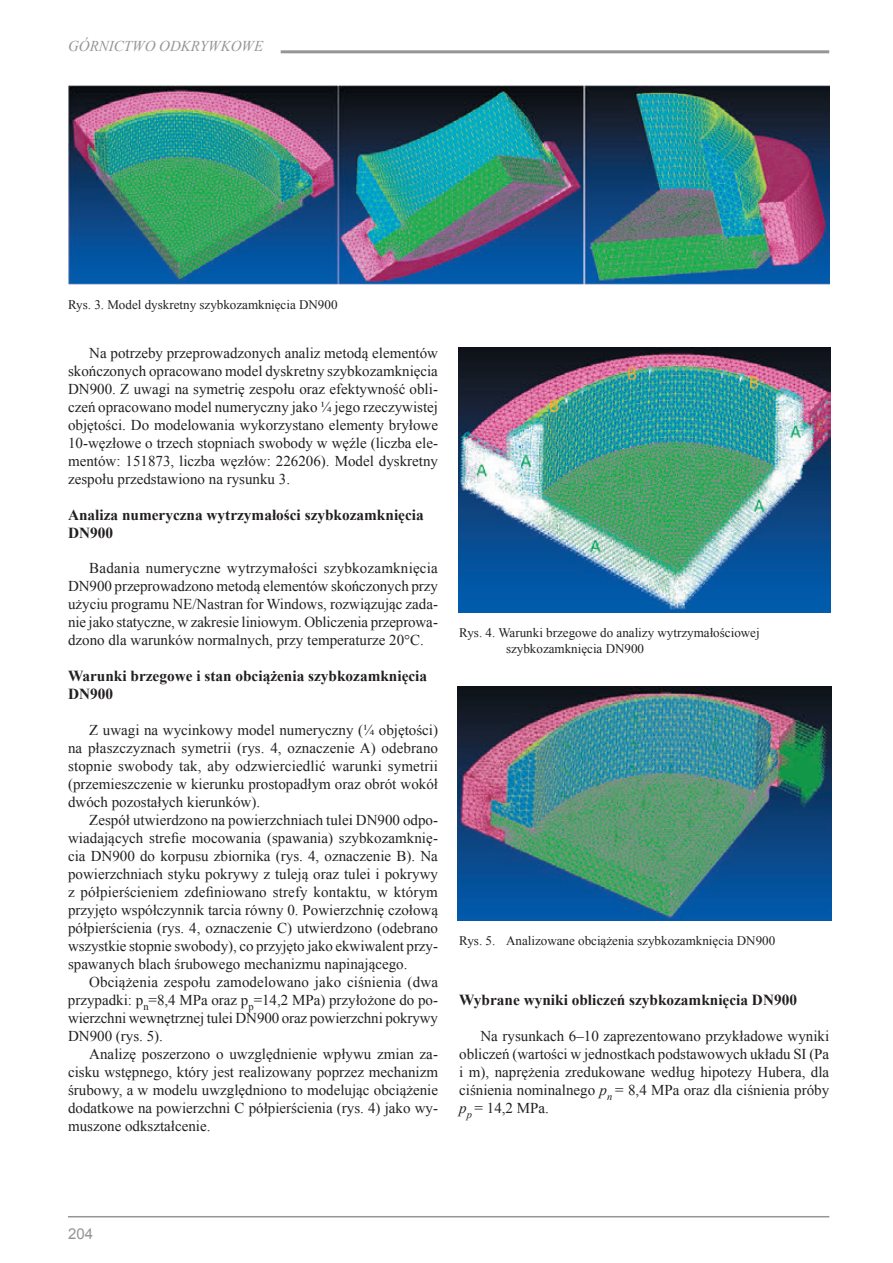
<style>
.page{position:relative;width:893px;height:1263px;background:#fff}
.page>*{position:absolute;margin:0;border:0;box-sizing:border-box;transform-origin:0 0}
.t1{font:700 15.3px/18px "Times New Roman";color:#231f20}
.t2{font:15px/18px "Times New Roman";color:#231f20;text-align:justify}
.t3{font:italic 15px "Times New Roman";color:#939598}
.t4{font:15px "Arial";color:#939598}
.t5{font:13.05px/15.6px "Times New Roman";color:#231f20}
.s1{font-style:italic}
</style>
<div class="page">
<hr style="left:68px;top:1216px;width:761px;height:1px;background:#939598">
<hr style="left:281px;top:50px;width:548px;height:3px;background:#939598">
<img style="left:458px;top:347px;width:372px;height:266px">
<img style="left:457px;top:687px;width:374px;height:233px">
<img style="left:68px;top:85px;width:761px;height:200px">
<p class="t3" style="left:68px;top:36px;width:197px">GÓRNICTWO ODKRYWKOWE</p>
<p class="t5" style="left:68px;top:297px;width:271px">Rys. 3. Model dyskretny szybkozamknięcia DN900</p>
<p class="t2" style="left:68px;top:343px;width:371px;text-indent:21px">Na potrzeby przeprowadzonych analiz metodą elementów skończonych opracowano model dyskretny szybkozamknięcia DN900. Z uwagi na symetrię zespołu oraz efektywność obli&shy;czeń opracowano model numeryczny jako ¼ jego rzeczywistej objętości. Do modelowania wykorzystano elementy bryłowe 10-węzłowe o trzech stopniach swobody w węźle (liczba ele&shy;mentów: 151873, liczba węzłów: 226206). Model dyskretny zespołu przedstawiono na rysunku 3.</p>
<p class="t1" style="left:68px;top:505px;width:357px">Analiza numeryczna wytrzymałości szybkozamknięcia<br>DN900</p>
<p class="t2" style="left:68px;top:559px;width:371px;text-indent:21px">Badania numeryczne wytrzymałości szybkozamknięcia DN900 przeprowadzono metodą elementów skończonych przy użyciu programu NE/Nastran for Windows, rozwiązując zada&shy;nie jako statyczne, w zakresie liniowym. Obliczenia przeprowa&shy;dzono dla warunków normalnych, przy temperaturze 20 C.</p>
<p class="t1" style="left:68px;top:667px;width:361px">Warunki brzegowe i stan obciążenia szybkozamknięcia<br>DN900</p>
<p class="t2" style="left:68px;top:721px;width:372px;text-indent:21px">Z uwagi na wycinkowy model numeryczny (¼ objętości) na płaszczyznach symetrii (rys. 4, oznaczenie A) odebrano stopnie swobody tak, aby odzwierciedlić warunki symetrii (przemieszczenie w kierunku prostopadłym oraz obrót wokół dwóch pozostałych kierunków).</p>
<p class="t2" style="left:68px;top:811px;width:371px;text-indent:21px">Zespół utwierdzono na powierzchniach tulei DN900 odpo&shy;wiadających strefie mocowania (spawania) szybkozamknię&shy;cia DN900 do korpusu zbiornika (rys. 4, oznaczenie B). Na powierzchniach styku pokrywy z tuleją oraz tulei i pokrywy z półpierścieniem zdefiniowano strefy kontaktu, w którym przyjęto współczynnik tarcia równy 0. Powierzchnię czołową półpierścienia (rys. 4, oznaczenie C) utwierdzono (odebrano wszystkie stopnie swobody), co przyjęto jako ekwiwalent przy&shy;spawanych blach śrubowego mechanizmu napinającego.</p>
<p class="t2" style="left:68px;top:973px;width:372px;text-indent:21px">Obciążenia zespołu zamodelowano jako ciśnienia (dwa przypadki: p<sub>n</sub>=8,4 MPa oraz p<sub>p</sub>=14,2 MPa) przyłożone do po&shy;wierzchni wewnętrznej tulei DN900 oraz powierzchni pokrywy DN900 (rys. 5).</p>
<p class="t2" style="left:68px;top:1045px;width:371px;text-indent:21px">Analizę poszerzono o uwzględnienie wpływu zmian za&shy;cisku wstępnego, który jest realizowany poprzez mechanizm śrubowy, a w modelu uwzględniono to modelując obciążenie dodatkowe na powierzchni C półpierścienia (rys. 4) jako wy&shy;muszone odkształcenie.</p>
<p class="t5" style="left:506px;top:625px;width:255px;text-indent:-47px">Rys. 4. Warunki brzegowe do analizy wytrzymałościowej szybkozamknięcia DN900</p>
<p class="t5" style="left:459px;top:932px;width:318px">Rys. 5. Analizowane obciążenia szybkozamknięcia DN900</p>
<p class="t1" style="left:459px;top:991px;width:339px">Wybrane wyniki obliczeń szybkozamknięcia DN900</p>
<p class="t2" style="left:459px;top:1027px;width:371px;text-indent:21px">Na rysunkach 6–10 zaprezentowano przykładowe wyniki obliczeń (wartości w jednostkach podstawowych układu SI (Pa i m), naprężenia zredukowane według hipotezy Hubera, dla ciśnienia nominalnego <span class="s1">p</span><sub>n</sub> = 8,4 MPa oraz dla ciśnienia próby <span class="s1">p</span><sub>p</sub> = 14,2 MPa.</p>
<p class="t4" style="left:68px;top:1224px;width:27px">204</p>
</div>
